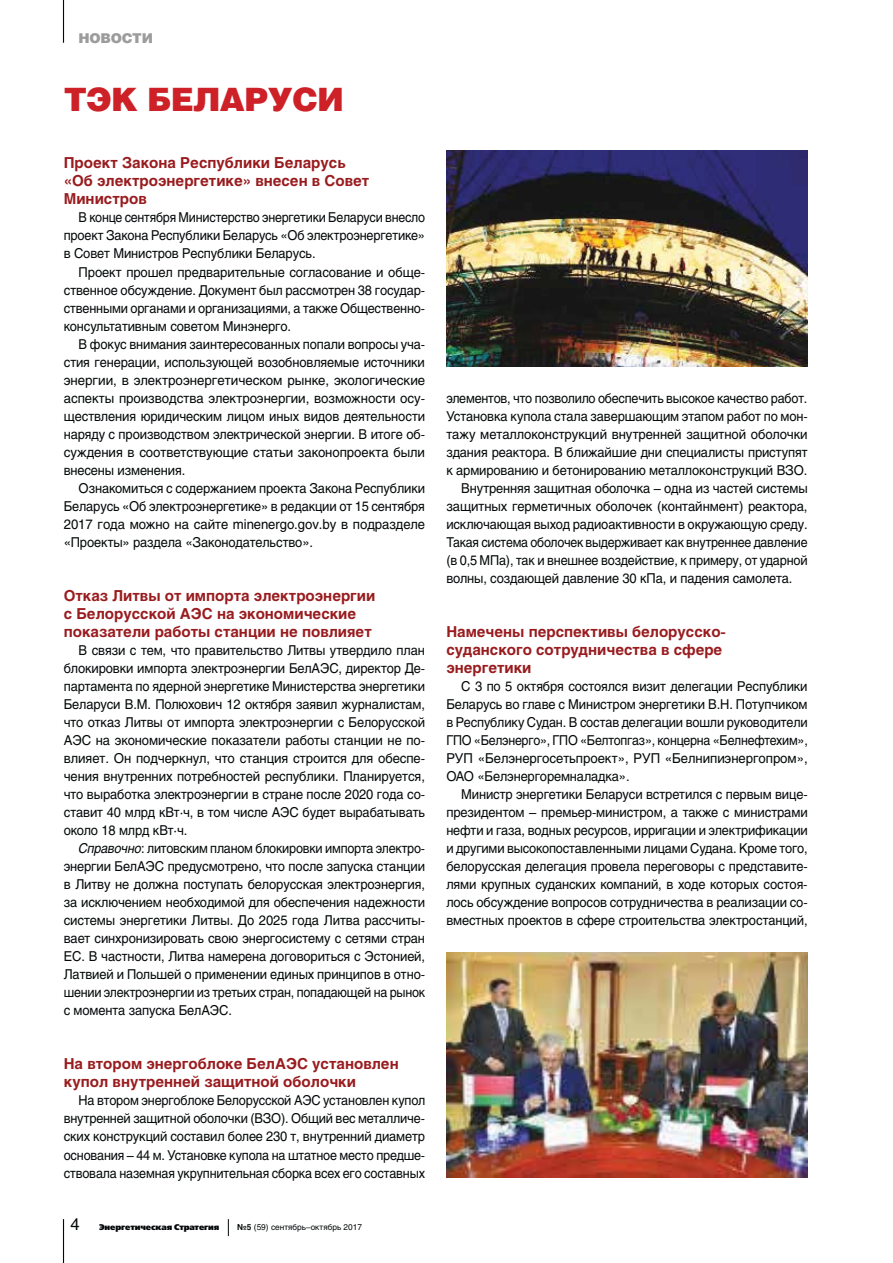
<style>
.page{position:relative;width:893px;height:1263px;background:#fff}
.page>*{position:absolute;margin:0;border:0;box-sizing:border-box;transform-origin:0 0}
.t1{font:32.25px "Helios Black C";letter-spacing:-.02em;color:#cd2027}
.t2{font:700 15px/18px "Helios C";color:#991c1f}
.t3{font:13.5px/18px "Helios C";letter-spacing:-.01em;color:#040809;text-align:justify;scale:.95 1}
.t4{font:13.5px/18px "Helios C";letter-spacing:-.01em;color:#040809;text-align:justify;scale:.93 1}
.t5{font:13.5px/18px "Helios C";letter-spacing:-.01em;color:#040809;text-align:justify;scale:.94 1}
.t6{font:13.5px/18px "Helios C";letter-spacing:-.01em;color:#040809;text-align:justify;scale:.96 1}
.t7{font:13.5px/18px "Helios C";letter-spacing:-.01em;color:#040809;text-align:justify;scale:.92 1}
.t8{font:13.5px "Helios Black C";letter-spacing:-.02em;color:#9c9c9c}
.t9{font:8.25px "Helios C";color:#040809}
.t10{font:8.25px "Free Set Extra Bold C";letter-spacing:-.01em;color:#040809}
.s1{font-style:italic}
.s2{font-family:"Helios C";font-size:16.5px}
.s3{font-weight:700}
</style>
<div class="page">
<img style="left:446px;top:150px;width:362px;height:217px">
<img style="left:446px;top:952px;width:362px;height:226px">
<svg style="left:228px;top:1219px;width:1px;height:17px"></svg>
<hr style="left:63px;top:0;width:1px;height:43px;background:#040809">
<hr style="left:63px;top:1219px;width:1px;height:44px;background:#040809">
<p class="t8" style="left:79px;top:30px;width:76px">НОВОСТИ</p>
<h1 class="t1" style="left:64px;top:81px;width:282px">ТЭК БЕЛАРУСИ</h1>
<p class="t2" style="left:64px;top:154px;width:307px">Проект Закона Республики Беларусь «Об электроэнергетике» внесен в Совет<br>Министров</p>
<p class="t7" style="left:64px;top:210px;width:394px;text-indent:15px">В конце сентября Министерство энергетики Беларуси внесло проект Закона Республики Беларусь «Об электроэнергетике» в Совет Министров Республики Беларусь.</p>
<p class="t6" style="left:64px;top:264px;width:378px;text-indent:15px">Проект прошел предварительные согласование и обще&shy;ственное обсуждение. Документ был рассмотрен 38 государ&shy;ственными органами и организациями, а также Общественно&shy;консультативным советом Минэнерго.</p>
<p class="t3" style="left:64px;top:336px;width:382px;text-indent:15px">В фокус внимания заинтересованных попали вопросы уча&shy;стия генерации, использующей возобновляемые источники энергии, в электроэнергетическом рынке, экологические аспекты производства электроэнергии, возможности осу&shy;ществления юридическим лицом иных видов деятельности наряду с производством электрической энергии. В итоге об&shy;суждения в соответствующие статьи законопроекта были внесены изменения.</p>
<p class="t3" style="left:64px;top:480px;width:382px;text-indent:15px">Ознакомиться с содержанием проекта Закона Республики Беларусь «Об электроэнергетике» в редакции от 15 сентября 2017 года можно на сайте minenergo.gov.by в подразделе «Проекты» раздела «Законодательство».</p>
<p class="t2" style="left:64px;top:587px;width:313px">Отказ Литвы от импорта электроэнергии с Белорусской АЭС на экономические показатели работы станции не повлияет</p>
<p class="t3" style="left:64px;top:642px;width:382px;text-indent:15px">В связи с тем, что правительство Литвы утвердило план блокировки импорта электроэнергии БелАЭС, директор Де&shy;партамента по ядерной энергетике Министерства энергетики Беларуси В.М. Полюхович 12 октября заявил журналистам, что отказ Литвы от импорта электроэнергии с Белорусской АЭС на экономические показатели работы станции не по&shy;влияет. Он подчеркнул, что станция строится для обеспе&shy;чения внутренних потребностей республики. Планируется, что выработка электроэнергии в стране после 2020 года со&shy;ставит 40 млрд кВт·ч, в том числе АЭС будет вырабатывать около 18 млрд кВт·ч.</p>
<p class="t4" style="left:64px;top:840px;width:390px;text-indent:15px"><span class="s1">Справочно</span>: литовским планом блокировки импорта электро&shy;энергии БелАЭС предусмотрено, что после запуска станции в Литву не должна поступать белорусская электроэнергия, за исключением необходимой для обеспечения надежности системы энергетики Литвы. До 2025 года Литва рассчиты&shy;вает синхронизировать свою энергосистему с сетями стран ЕС. В частности, Литва намерена договориться с Эстонией, Латвией и Польшей о применении единых принципов в отно&shy;шении электроэнергии из третьих стран, попадающей на рынок с момента запуска БелАЭС.</p>
<p class="t2" style="left:64px;top:1055px;width:336px">На втором энергоблоке БелАЭС установлен купол внутренней защитной оболочки</p>
<p class="t5" style="left:64px;top:1093px;width:386px;text-indent:15px">На втором энергоблоке Белорусской АЭС установлен купол внутренней защитной оболочки (ВЗО). Общий вес металличе&shy;ских конструкций составил более 230 т, внутренний диаметр основания – 44 м. Установке купола на штатное место предше&shy;ствовала наземная укрупнительная сборка всех его составных</p>
<p class="t10" style="left:70px;top:1222px;width:151px"><span class="s2">4</span> Энергетическая Стратегия</p>
<p class="t9" style="left:237px;top:1224px;width:126px"><span class="s3">№5</span> (59) сентябрь–октябрь 2017</p>
<p class="t4" style="left:446px;top:390px;width:390px">элементов, что позволило обеспечить высокое качество работ.</p>
<p class="t3" style="left:446px;top:408px;width:382px">Установка купола стала завершающим этапом работ по мон-</p>
<p class="t6" style="left:446px;top:426px;width:378px">тажу металлоконструкций внутренней защитной оболочки</p>
<p class="t3" style="left:446px;top:444px;width:382px">здания реактора. В ближайшие дни специалисты приступят</p>
<p class="t3" style="left:446px;top:462px;width:382px">к армированию и бетонированию металлоконструкций ВЗО.</p>
<p class="t3" style="left:461px;top:480px;width:366px">Внутренняя защитная оболочка – одна из частей системы</p>
<p class="t6" style="left:446px;top:498px;width:378px">защитных герметичных оболочек (контайнмент) реактора,</p>
<p class="t3" style="left:446px;top:516px;width:382px">исключающая выход радиоактивности в окружающую среду.</p>
<p class="t7" style="left:446px;top:534px;width:394px">Такая система оболочек выдерживает как внутреннее давление</p>
<p class="t5" style="left:446px;top:552px;width:386px">(в 0,5 МПа), так и внешнее воздействие, к примеру, от ударной</p>
<p class="t3" style="left:446px;top:570px;width:366px">волны, создающей давление 30 кПа, и падения самолета.</p>
<p class="t2" style="left:446px;top:623px;width:281px">Намечены перспективы белорусско&shy;суданского сотрудничества в сфере энергетики</p>
<p class="t3" style="left:446px;top:678px;width:382px;text-indent:15px">С 3 по 5 октября состоялся визит делегации Республики Беларусь во главе с Министром энергетики В.Н. Потупчиком в Республику Судан. В состав делегации вошли руководители ГПО «Белэнерго», ГПО «Белтопгаз», концерна «Белнефтехим», РУП «Белэнергосетьпроект», РУП «Белнипи энергопром», ОАО «Белэнергоремналадка».</p>
<p class="t3" style="left:446px;top:786px;width:382px;text-indent:15px">Министр энергетики Беларуси встретился с первым вице&shy;президентом – премьер-министром, а также с министрами нефти и газа, водных ресурсов, ирригации и электрификации и другими высокопоставленными лицами Судана. Кроме того, белорусская делегация провела переговоры с представите&shy;лями крупных суданских компаний, в ходе которых состоя&shy;лось обсуждение вопросов сотрудничества в реализации со&shy;вместных проектов в сфере строительства электростанций,</p>
</div>
